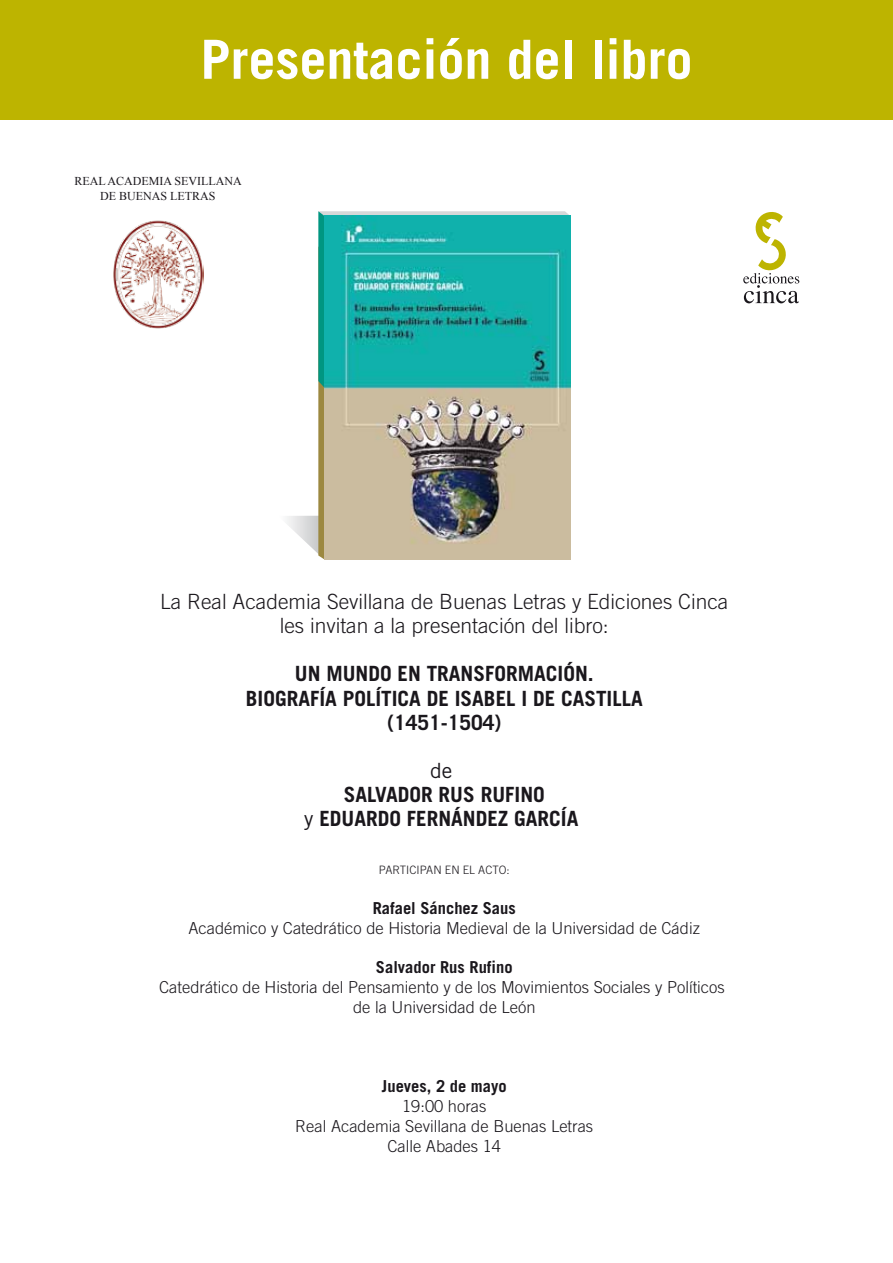
<style>
.page{position:relative;width:893px;height:1263px;background:#fff}
.page>*{position:absolute;margin:0;border:0;box-sizing:border-box;transform-origin:0 0}
.t1{font:700 54px "Trade Gothic";color:#fff}
.t2{font:700 21px/24px "Trade Gothic";color:#1a171c;text-align:center}
.t3{font:300 21px/24px "Trade Gothic";color:#1a171c;text-align:center}
.t4{font:21px "Trade Gothic";color:#1a171c}
.t5{font:300 16.5px/19.8px "Trade Gothic";color:#1a171c;text-align:center}
.t6{font:700 16.5px "Trade Gothic";color:#1a171c}
.t7{font:12px/14.4px "Times New Roman";color:#1a171c;text-align:center}
.t8{font:300 11.55px "Trade Gothic";color:#1a171c}
.s1{font-weight:400}
</style>
<div class="page">
<svg style="left:743px;top:212px;width:56px;height:91px"></svg>
<svg style="left:287px;top:211px;width:283px;height:348px"></svg>
<img style="left:324px;top:216px;width:246px;height:343px">
<div style="left:0;top:0;width:893px;height:119px;background:#bdb400"></div>
<img style="left:113px;top:220px;width:90px;height:109px">
<h1 class="t1" style="left:200px;top:26px;width:494px">Presentación del libro</h1>
<p class="t7" style="left:74px;top:174px;width:169px">REAL ACADEMIA SEVILLANA<br>DE BUENAS LETRAS</p>
<p class="t3" style="left:160px;top:590px;width:570px">La Real Academia Sevillana de Buenas Letras y Ediciones Cinca les invitan a la presentación del libro:</p>
<p class="t2" style="left:246px;top:662px;width:398px">UN MUNDO EN TRANSFORMACIÓN.<br>BIOGRAFÍA POLÍTICA DE ISABEL I DE CASTILLA (1451-1504)</p>
<p class="t4" style="left:430px;top:757px;width:24px">de</p>
<p class="t2" style="left:304px;top:782px;width:276px">SALVADOR RUS RUFINO<br><span class="s1">y</span> EDUARDO FERNÁNDEZ GARCÍA</p>
<p class="t8" style="left:379px;top:863px;width:132px">PARTICIPAN EN EL ACTO:</p>
<p class="t6" style="left:373px;top:898px;width:145px">Rafael Sánchez Saus</p>
<p class="t5" style="left:189px;top:918px;width:513px">Académico y Catedrático de Historia Medieval de la Universidad de Cádiz</p>
<p class="t6" style="left:376px;top:957px;width:138px">Salvador Rus Rufino</p>
<p class="t5" style="left:159px;top:977px;width:567px">Catedrático de Historia del Pensamiento y de los Movimientos Sociales y Políticos de la Universidad de León</p>
<p class="t6" style="left:382px;top:1076px;width:126px">Jueves, 2 de mayo</p>
<p class="t5" style="left:295px;top:1096px;width:299px">19:00 horas<br>Real Academia Sevillana de Buenas Letras<br>Calle Abades 14</p>
</div>
